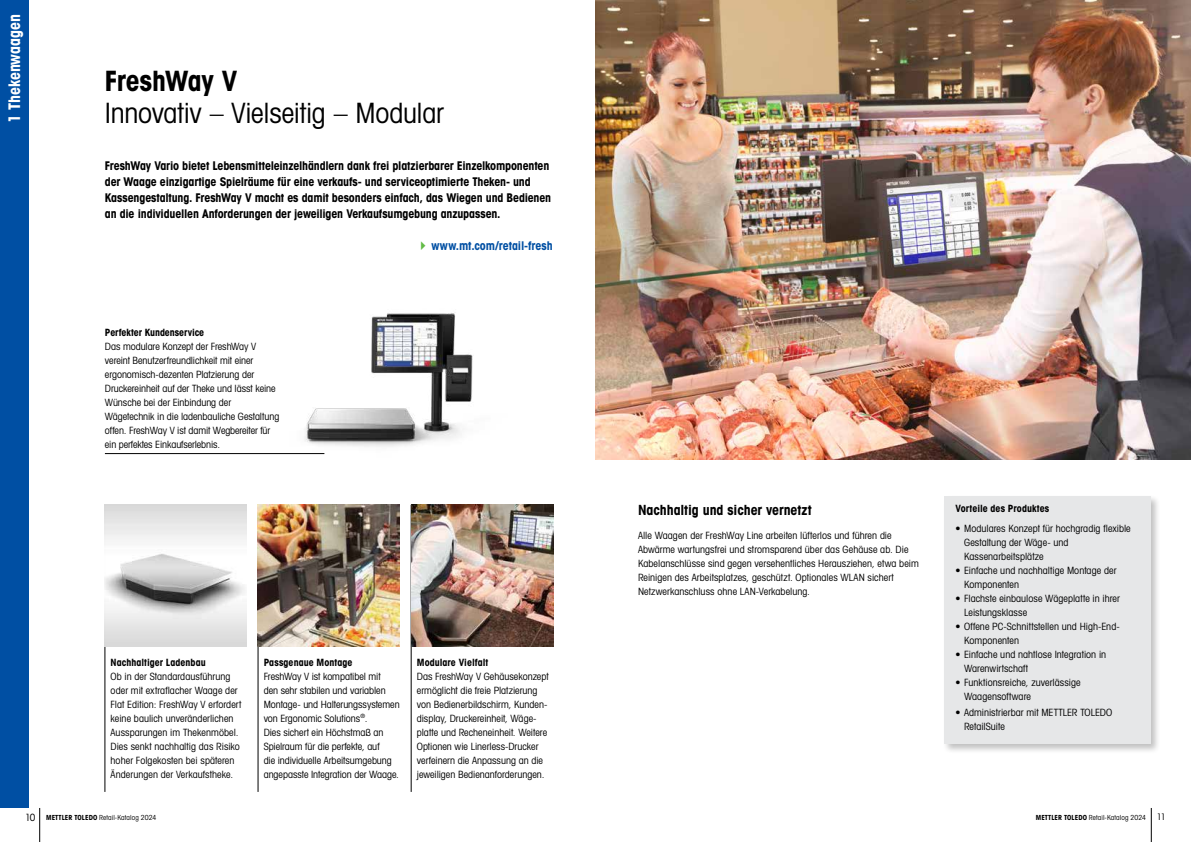
<style>
.page{position:relative;width:1191px;height:842px;background:#fff}
.page>*{position:absolute;margin:0;border:0;box-sizing:border-box;transform-origin:0 0}
.t1{font:28px "Avant Gardefor MT Bk";letter-spacing:-.01em;color:#000}
.t2{font:28px "Avant Gardefor MT Bd";letter-spacing:-.005em;color:#000}
.t3{font:16px "Avant Gardefor MT Bd";letter-spacing:-.01em;color:#fff}
.t4{font:14px "Avant Gardefor MT Bd";letter-spacing:-.005em;color:#000}
.t5{font:12px/16px "Avant Gardefor MT Bd";letter-spacing:-.015em;color:#000}
.t6{font:12px "Avant Gardefor MT Bd";color:#004fa3}
.t7{font:10px/14px "Avant Gardefor MT Bk";color:#000}
.t8{font:10px "Avant Gardefor MT Bd";color:#000}
.t9{font:7px "Avant Gardefor MT Bk";letter-spacing:.01em;color:#000}
.s1{font-size:10px}
.s2{font-family:"Avant Gardefor MT Bd"}
.s3{font-size:9px}
</style>
<div class="page">
<hr style="left:1151px;top:808px;width:1px;height:34px;background:#000">
<hr style="left:39px;top:808px;width:1px;height:34px;background:#000">
<hr style="left:105px;top:453px;width:219px;height:1px;background:#000">
<div style="left:0;top:0;width:28px;height:808px;background:#004fa3"></div>
<hr style="left:411px;top:505px;width:1px;height:287px;background:#000">
<hr style="left:258px;top:505px;width:1px;height:287px;background:#000">
<hr style="left:105px;top:505px;width:1px;height:287px;background:#000">
<div style="left:942px;top:494px;width:218px;height:260px;background:#000;opacity:.25"></div>
<div style="left:944px;top:496px;width:206px;height:248px;background:#e6e7e8"></div>
<img style="left:595px;top:0;width:596px;height:459px">
<img style="left:411px;top:505px;width:142px;height:141px">
<img style="left:258px;top:505px;width:141px;height:141px">
<img style="left:105px;top:505px;width:142px;height:141px">
<img style="left:285px;top:313px;width:188px;height:142px">
<h2 class="t3" style="left:4px;top:123px;width:111px;rotate:-90deg">1 Thekenwaagen</h2>
<h1 class="t2" style="left:105px;top:63px;width:134px">FreshWay V</h1>
<h1 class="t1" style="left:105px;top:96px;width:341px">Innovativ – Vielseitig – Modular</h1>
<p class="t5" style="left:105px;top:158px;width:448px">FreshWay Vario bietet Lebensmitteleinzelhändlern dank frei platzierbarer Einzelkomponenten der Waage einzigartige Spielräume für eine verkaufs- und serviceoptimierte Theken- und Kassengestaltung. FreshWay V macht es damit besonders einfach, das Wiegen und Bedienen an die individuellen Anforderungen der jeweiligen Verkaufsumgebung anzupassen.</p>
<p class="t6" style="left:431px;top:238px;width:123px">www.mt.com/retail-fresh</p>
<p class="t8" style="left:105px;top:326px;width:101px">Perfekter Kundenservice</p>
<p class="t7" style="left:105px;top:339px;width:176px">Das modulare Konzept der FreshWay V vereint Benutzerfreundlichkeit mit einer ergonomisch-dezenten Platzierung der Druckereinheit auf der Theke und lässt keine Wünsche bei der Einbindung der Wägetechnik in die ladenbauliche Gestaltung offen. FreshWay V ist damit Wegbereiter für ein perfektes Einkaufserlebnis.</p>
<p class="t8" style="left:111px;top:655px;width:97px">Nachhaltiger Ladenbau</p>
<p class="t7" style="left:111px;top:669px;width:132px">Ob in der Standardausführung oder mit extraflacher Waage der<br>Flat Edition: FreshWay V erfordert keine baulich unveränderlichen<br>Aussparungen im Thekenmöbel.<br>Dies senkt nachhaltig das Risiko hoher Folgekosten bei späteren<br>Änderungen der Verkaufstheke.</p>
<p class="t8" style="left:264px;top:655px;width:90px">Passgenaue Montage</p>
<p class="t7" style="left:264px;top:669px;width:137px">FreshWay V ist kompatibel mit<br>den sehr stabilen und variablen<br>Montage- und Halterungssystemen von Ergonomic Solutions<sup>®</sup>.<br>Dies sichert ein Höchstmaß an<br>Spielraum für die perfekte, auf<br>die individuelle Arbeitsumgebung angepasste Integration der Waage.</p>
<p class="t8" style="left:417px;top:655px;width:73px">Modulare Vielfalt</p>
<p class="t7" style="left:417px;top:669px;width:133px">Das FreshWay V Gehäusekonzept ermöglicht die freie Platzierung von Bedienerbildschirm, Kunden&shy;display, Druckereinheit, Wäge&shy;platte und Recheneinheit. Weitere Optionen wie Linerless-Drucker verfeinern die Anpassung an die jeweiligen Bedienanforderungen.</p>
<h3 class="t4" style="left:638px;top:501px;width:175px">Nachhaltig und sicher vernetzt</h3>
<p class="t7" style="left:638px;top:528px;width:282px">Alle Waagen der FreshWay Line arbeiten lüfterlos und führen die Abwärme wartungsfrei und stromsparend über das Gehäuse ab. Die Kabelanschlüsse sind gegen versehentliches Herausziehen, etwa beim Reinigen des Arbeitsplatzes, geschützt. Optionales WLAN sichert Netzwerkanschluss ohne LAN-Verkabelung.</p>
<p class="t8" style="left:955px;top:502px;width:95px">Vorteile des Produktes</p>
<p class="t7" style="left:964px;top:521px;width:168px;text-indent:-8px">• Modulares Konzept für hochgradig flexible<br>Gestaltung der Wäge- und<br>Kassenarbeitsplätze</p>
<p class="t7" style="left:964px;top:563px;width:154px;text-indent:-8px">• Einfache und nachhaltige Montage der<br>Komponenten</p>
<p class="t7" style="left:964px;top:591px;width:157px;text-indent:-8px">• Flachste einbaulose Wägeplatte in ihrer<br>Leistungsklasse</p>
<p class="t7" style="left:964px;top:619px;width:157px;text-indent:-8px">• Offene PC-Schnittstellen und High-End-<br>Komponenten</p>
<p class="t7" style="left:964px;top:647px;width:144px;text-indent:-8px">• Einfache und nahtlose Integration in<br>Warenwirtschaft</p>
<p class="t7" style="left:964px;top:675px;width:118px;text-indent:-8px">• Funktionsreiche, zuverlässige<br>Waagensoftware</p>
<p class="t7" style="left:964px;top:705px;width:150px;text-indent:-8px">• Administrierbar mit METTLER TOLEDO<br>RetailSuite</p>
<p class="t9" style="left:25px;top:813px;width:133px"><span class="s1">10</span> <span class="s2">METTLER TOLEDO</span> Retail-Katalog 2024</p>
<p class="t9" style="left:1035px;top:813px;width:131px"><span class="s2">METTLER TOLEDO</span> Retail-Katalog 2024 <span class="s3">11</span></p>
</div>
